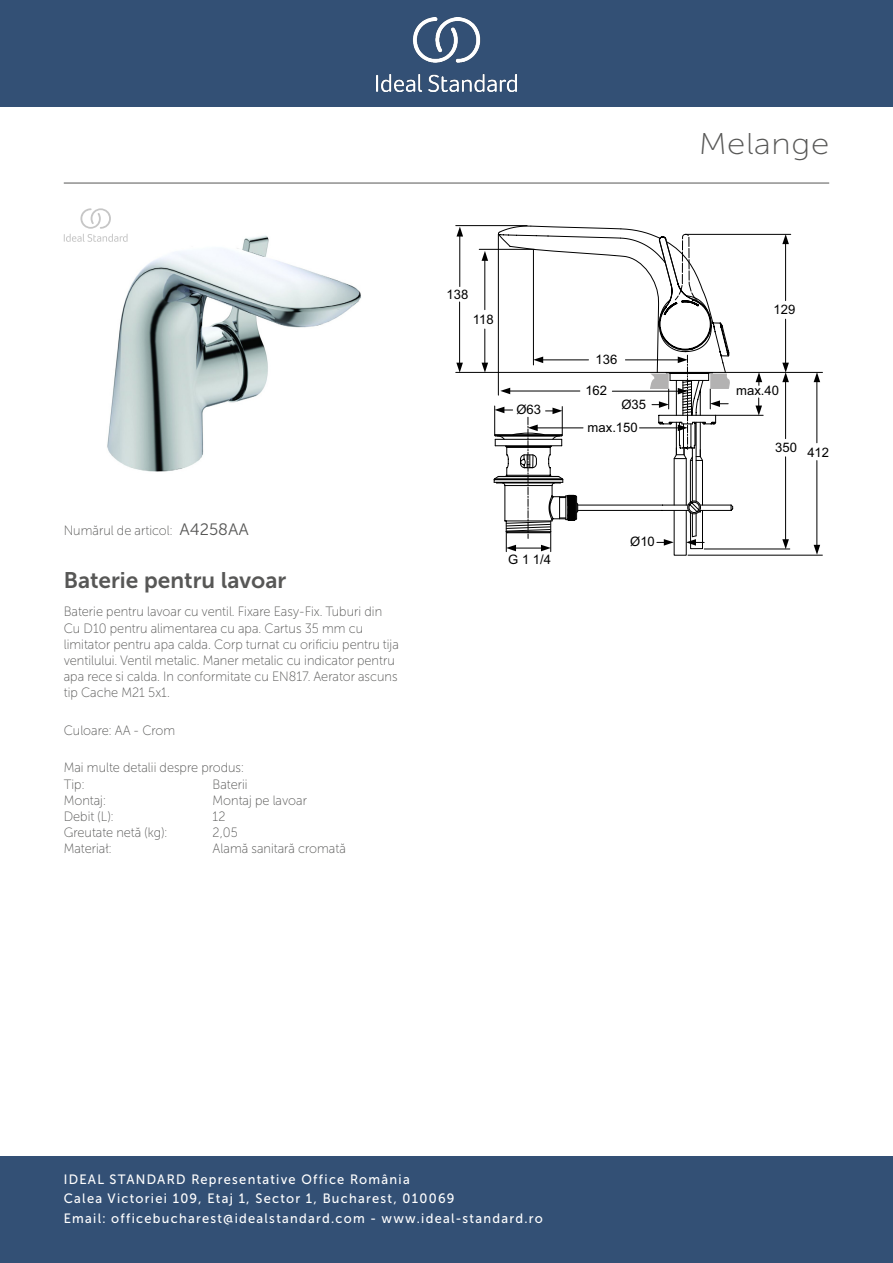
<style>
.page{position:relative;width:893px;height:1263px;background:#fff}
.page>*{position:absolute;margin:0;border:0;box-sizing:border-box;transform-origin:0 0}
._001_Produkttyp{font:30px "Museo Sans Cyrl 100";letter-spacing:.02em;color:#575756;scale:1.1 1}
.t1{font:22.5px "Museo Sans Cyrl 700";color:#575756}
.Marketing_Descriptio{font:13.5px/16.2px "Museo Sans Cyrl 100";color:#575756;scale:.95 1}
.t2{font:13.5px/19.5px "Museo Sans Cyrl 500";letter-spacing:.1em;color:#fff;scale:.95 1}
.Material{font:13.5px "Museo Sans Cyrl 100";color:#575756;scale:.95 1}
.sku{font:13.5px "Museo Sans Cyrl 100";color:#575756;scale:.95 1}
.Mounting{font:13.5px "Museo Sans Cyrl 100";color:#575756;scale:.95 1}
.Net_Weight__kg{font:13.5px "Museo Sans Cyrl 100";color:#575756;scale:.95 1}
.Colour{font:13.5px "Museo Sans Cyrl 100";color:#575756;scale:.95 1}
.Type{font:13.5px "Museo Sans Cyrl 100";color:#575756;scale:.95 1}
.Flow_Rate__litre{font:13.5px "Museo Sans Cyrl 100";color:#575756;scale:.95 1}
.t3{font:13.05px "Arial";color:#000}
.s1{font-family:"Museo Sans Cyrl 300";font-size:16.5px}
</style>
<div class="page">
<div style="left:0;top:1157px;width:893px;height:106px;background:#335075"></div>
<div style="left:0;top:0;width:893px;height:107px;background:#335075"></div>
<img style="left:376px;top:18px;width:141px;height:73px">
<hr style="left:64px;top:183px;width:765px;height:1px;background:#575756">
<svg style="left:782px;top:235px;width:7px;height:9px"></svg>
<hr style="left:785px;top:239px;width:1px;height:62px;background:#000">
<hr style="left:785px;top:319px;width:1px;height:48px;background:#000">
<svg style="left:482px;top:251px;width:6px;height:10px"></svg>
<hr style="left:485px;top:256px;width:1px;height:54px;background:#000">
<svg style="left:756px;top:373px;width:6px;height:12px"></svg>
<svg style="left:482px;top:363px;width:6px;height:9px"></svg>
<hr style="left:485px;top:329px;width:1px;height:38px;background:#000">
<svg style="left:755px;top:398px;width:7px;height:17px"></svg>
<svg style="left:456px;top:227px;width:7px;height:10px"></svg>
<hr style="left:459px;top:232px;width:1px;height:55px;background:#000">
<svg style="left:456px;top:363px;width:7px;height:9px"></svg>
<hr style="left:459px;top:302px;width:1px;height:65px;background:#000">
<svg style="left:814px;top:373px;width:6px;height:9px"></svg>
<hr style="left:817px;top:377px;width:1px;height:66px;background:#000">
<svg style="left:814px;top:545px;width:6px;height:10px"></svg>
<hr style="left:817px;top:461px;width:1px;height:89px;background:#000">
<svg style="left:782px;top:363px;width:7px;height:19px"></svg>
<hr style="left:785px;top:377px;width:1px;height:62px;background:#000">
<svg style="left:782px;top:539px;width:7px;height:10px"></svg>
<hr style="left:785px;top:457px;width:1px;height:87px;background:#000">
<hr style="left:685px;top:234px;width:106px;height:1px;background:#000">
<hr style="left:456px;top:225px;width:71px;height:1px;background:#000">
<hr style="left:479px;top:249px;width:54px;height:1px;background:#000">
<hr style="left:456px;top:372px;width:201px;height:1px;background:#000">
<hr style="left:725px;top:372px;width:97px;height:1px;background:#000">
<hr style="left:716px;top:415px;width:47px;height:1px;background:#000">
<hr style="left:688px;top:555px;width:134px;height:1px;background:#000">
<hr style="left:704px;top:549px;width:86px;height:1px;background:#000">
<svg style="left:493px;top:225px;width:241px;height:296px"></svg>
<svg style="left:494px;top:406px;width:69px;height:146px"></svg>
<svg style="left:620px;top:225px;width:111px;height:331px"></svg>
<img style="left:107px;top:235px;width:254px;height:237px">
<svg style="left:64px;top:208px;width:64px;height:34px"></svg>
<p class="_001_Produkttyp" style="left:699px;top:128px;width:120px">Melange</p>
<p class="sku" style="left:64px;top:524px;width:196px">Numărul de articol: <span class="s1">A4258AA</span></p>
<p class="t1" style="left:64px;top:567px;width:224px">Baterie pentru lavoar</p>
<p class="Marketing_Descriptio" style="left:64px;top:604px;width:354px">Baterie pentru lavoar cu ventil. Fixare Easy-Fix. Tuburi din Cu D10 pentru alimentarea cu apa. Cartus 35 mm cu limitator pentru apa calda. Corp turnat cu orificiu pentru tija ventilului. Ventil metalic. Maner metalic cu indicator pentru apa rece si calda. In conformitate cu EN817. Aerator ascuns tip Cache M21 5x1.</p>
<p class="Colour" style="left:64px;top:723px;width:119px">Culoare: AA - Crom</p>
<p class="Marketing_Descriptio" style="left:64px;top:760px;width:191px">Mai multe detalii despre produs:</p>
<p class="Type" style="left:64px;top:777px;width:23px">Tip:</p>
<p class="Type" style="left:213px;top:777px;width:38px">Baterii</p>
<p class="Mounting" style="left:64px;top:793px;width:46px">Montaj:</p>
<p class="Mounting" style="left:213px;top:793px;width:101px">Montaj pe lavoar</p>
<p class="Flow_Rate__litre" style="left:64px;top:809px;width:54px">Debit (L):</p>
<p class="Flow_Rate__litre" style="left:213px;top:809px;width:15px">12</p>
<p class="Net_Weight__kg" style="left:64px;top:825px;width:110px">Greutate netă (kg):</p>
<p class="Net_Weight__kg" style="left:213px;top:825px;width:28px">2,05</p>
<p class="Material" style="left:64px;top:841px;width:52px">Materiał:</p>
<p class="Material" style="left:213px;top:841px;width:142px">Alamă sanitară cromată</p>
<p class="t3" style="left:446px;top:285px;width:23px">138</p>
<p class="t3" style="left:473px;top:311px;width:22px">118</p>
<p class="t3" style="left:516px;top:401px;width:26px">Ø63</p>
<p class="t3" style="left:596px;top:351px;width:23px">136</p>
<p class="t3" style="left:585px;top:382px;width:23px">162</p>
<p class="t3" style="left:621px;top:396px;width:26px">Ø35</p>
<p class="t3" style="left:588px;top:418px;width:52px">max.150</p>
<p class="t3" style="left:508px;top:551px;width:44px">G 1 1/4</p>
<p class="t3" style="left:630px;top:533px;width:26px">Ø10</p>
<p class="t3" style="left:773px;top:301px;width:23px">129</p>
<p class="t3" style="left:736px;top:382px;width:44px">max.40</p>
<p class="t3" style="left:775px;top:439px;width:23px">350</p>
<p class="t3" style="left:807px;top:444px;width:23px">412</p>
<p class="t2" style="left:64px;top:1169px;width:506px">IDEAL STANDARD Representative Office România<br>Calea Victoriei 109, Etaj 1, Sector 1, Bucharest, 010069<br>Email: officebucharest@idealstandard.com - www.ideal-standard.ro</p>
</div>
